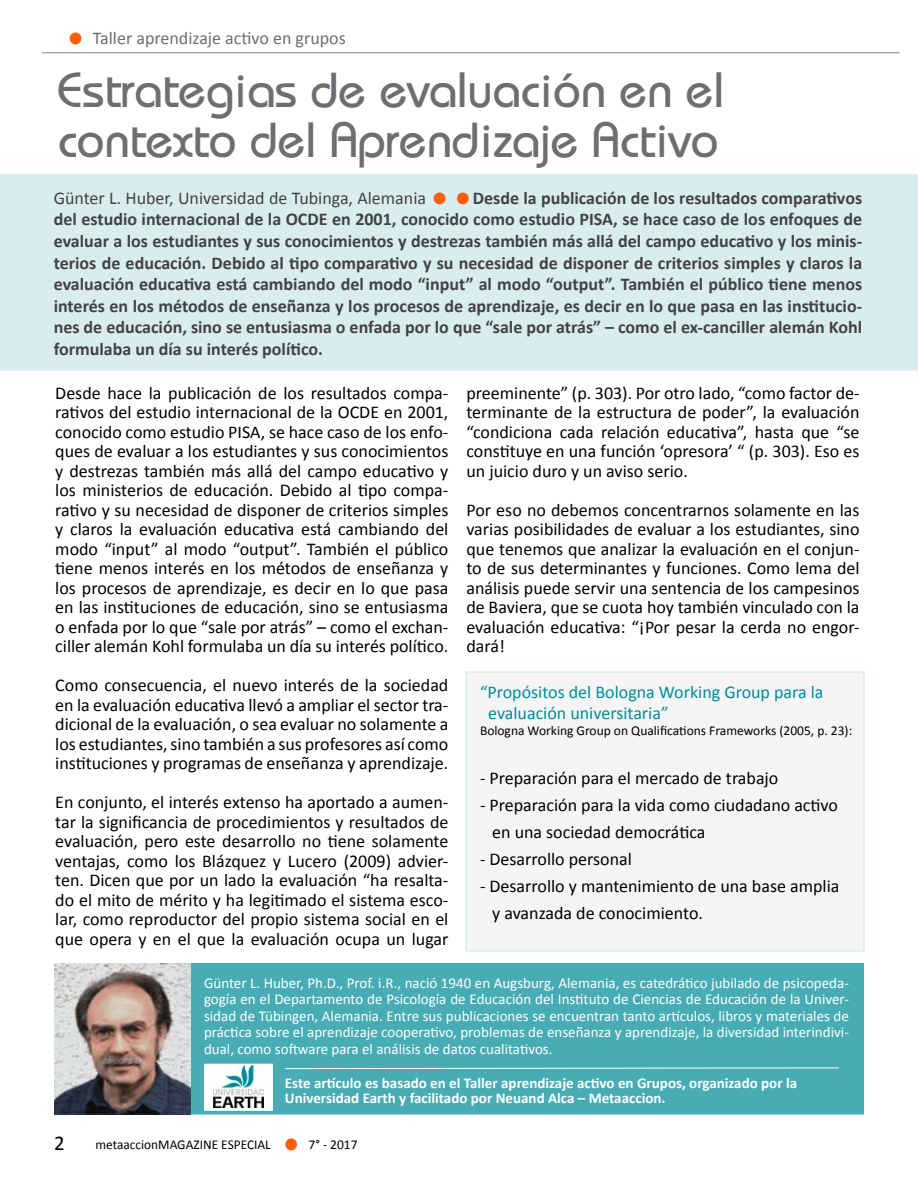
<style>
.page{position:relative;width:918px;height:1188px;background:#fff}
.page>*{position:absolute;margin:0;border:0;box-sizing:border-box;transform-origin:0 0}
.t1{font:49.5px/49.5px "Bauhaus";color:#6d6e72}
.t2{font:700 33px "Calibri";color:#fb5e0b}
.t3{font:21px "Calibri";color:#000}
.t4{font:18px/19.5px "Calibri";color:#000;text-align:justify}
.t5{font:700 18px/21.6px "Calibri";color:#424242;text-align:justify}
.t6{font:18px/21.6px "Calibri";color:#008c99}
.t7{font:18px "Calibri";color:#424242}
.t8{font:18px "Calibri";color:#6d6e72}
.t9{font:15px/16.5px "Calibri";color:#fff;text-align:justify}
.t10{font:700 15px/15px "Calibri";color:#fff}
.t11{font:13.5px "Calibri";color:#000}
.s1{font-weight:700;font-size:33px;color:#fb5e0b}
</style>
<div class="page">
<div style="left:466px;top:671px;width:399px;height:281px;background:#f5f5f5"></div>
<div style="left:55px;top:964px;width:808px;height:150px;background:#48acb5"></div>
<hr style="left:42px;top:52px;width:857px;height:1px;background:#828181">
<div style="left:1px;top:175px;width:916px;height:195px;background:#d9edef"></div>
<div style="left:205px;top:1064px;width:67px;height:46px;background:#fff"></div>
<img style="left:213px;top:1067px;width:50px;height:41px">
<div style="left:204px;top:1064px;width:69px;height:47px;border:2px solid #fff"></div>
<img style="left:54px;top:963px;width:136px;height:151px">
<svg style="left:285px;top:1067px;width:554px;height:2px"></svg>
<p class="t8" style="left:67px;top:26px;width:280px"><span class="s1">•</span> Taller aprendizaje activo en grupos</p>
<h1 class="t1" style="left:58px;top:64px;width:668px">Estrategias de evaluación en el contexto del Aprendizaje Activo</h1>
<p class="t5" style="left:54px;top:187px;width:810px;text-indent:419px">Desde la publicación de los resultados comparativos del estudio internacional de la OCDE en 2001, conocido como estudio PISA, se hace caso de los enfoques de evaluar a los estudiantes y sus conocimientos y destrezas también más allá del campo educativo y los minis&shy;terios de educación. Debido al tipo comparativo y su necesidad de disponer de criterios simples y claros la evaluación educativa está cambiando del modo “input” al modo “output”. También el público tiene menos interés en los métodos de enseñanza y los procesos de aprendizaje, es decir en lo que pasa en las institucio&shy;nes de educación, sino se entusiasma o enfada por lo que “sale por atrás” – como el ex-canciller alemán Kohl formulaba un día su interés político.</p>
<p class="t7" style="left:54px;top:187px;width:374px">Günter L. Huber, Universidad de Tubinga, Alemania</p>
<h2 class="t2" style="left:431px;top:177px;width:41px">••</h2>
<p class="t4" style="left:55px;top:382px;width:395px">Desde hace la publicación de los resultados compa&shy;rativos del estudio internacional de la OCDE en 2001, conocido como estudio PISA, se hace caso de los enfo&shy;ques de evaluar a los estudiantes y sus conocimientos y destrezas también más allá del campo educativo y los ministerios de educación. Debido al tipo compa&shy;rativo y su necesidad de disponer de criterios simples y claros la evaluación educativa está cambiando del modo “input” al modo “output”. También el público tiene menos interés en los métodos de enseñanza y los procesos de aprendizaje, es decir en lo que pasa en las instituciones de educación, sino se entusiasma o enfada por lo que “sale por atrás” – como el exchan&shy;ciller alemán Kohl formulaba un día su interés político.</p>
<p class="t4" style="left:55px;top:675px;width:395px">Como consecuencia, el nuevo interés de la sociedad en la evaluación educativa llevó a ampliar el sector tra&shy;dicional de la evaluación, o sea evaluar no solamente a los estudiantes, sino también a sus profesores así como instituciones y programas de enseñanza y aprendizaje.</p>
<p class="t4" style="left:55px;top:792px;width:395px">En conjunto, el interés extenso ha aportado a aumen&shy;tar la significancia de procedimientos y resultados de evaluación, pero este desarrollo no tiene solamente ventajas, como los Blázquez y Lucero (2009) advier&shy;ten. Dicen que por un lado la evaluación “ha resalta&shy;do el mito de mérito y ha legitimado el sistema esco&shy;lar, como reproductor del propio sistema social en el que opera y en el que la evaluación ocupa un lugar</p>
<p class="t4" style="left:466px;top:382px;width:395px">preeminente” (p. 303). Por otro lado, “como factor de&shy;terminante de la estructura de poder”, la evaluación “condiciona cada relación educativa”, hasta que “se constituye en una función ‘opresora’ “ (p. 303). Eso es un juicio duro y un aviso serio.</p>
<p class="t4" style="left:466px;top:499px;width:395px">Por eso no debemos concentrarnos solamente en las varias posibilidades de evaluar a los estudiantes, sino que tenemos que analizar la evaluación en el conjun&shy;to de sus determinantes y funciones. Como lema del análisis puede servir una sentencia de los campesinos de Baviera, que se cuota hoy también vinculado con la evaluación educativa: “¡Por pesar la cerda no engor&shy;dará!</p>
<p class="t6" style="left:488px;top:680px;width:337px;text-indent:-8px">“Propósitos del Bologna Working Group para la evaluación universitaria”</p>
<p class="t11" style="left:480px;top:722px;width:374px">Bologna Working Group on Qualifications Frameworks (2005, p. 23):</p>
<p class="t4" style="left:480px;top:767px;width:300px">- Preparación para el mercado de trabajo</p>
<p class="t4" style="left:492px;top:791px;width:347px;line-height:27px;text-indent:-12px">- Preparación para la vida como ciudadano activo en una sociedad democrática</p>
<p class="t4" style="left:480px;top:848px;width:153px">- Desarrollo personal</p>
<p class="t4" style="left:492px;top:872px;width:349px;line-height:27px;text-indent:-12px">- Desarrollo y mantenimiento de una base amplia y avanzada de conocimiento.</p>
<p class="t9" style="left:204px;top:974px;width:647px">Günter L. Huber, Ph.D., Prof. i.R., nació 1940 en Augsburg, Alemania, es catedrático jubilado de psicopeda&shy;gogía en el Departamento de Psicología de Educación del Instituto de Ciencias de Educación de la Univer&shy;sidad de Tübingen, Alemania. Entre sus publicaciones se encuentran tanto artículos, libros y materiales de práctica sobre el aprendizaje cooperativo, problemas de enseñanza y aprendizaje, la diversidad interindivi&shy;dual, como software para el análisis de datos cualitativos.</p>
<p class="t10" style="left:285px;top:1075px;width:514px">Este artículo es basado en el Taller aprendizaje activo en Grupos, organizado por la<br>Universidad Earth y facilitado por Neuand Alca – Metaaccion.</p>
<p class="t3" style="left:54px;top:1130px;width:12px">2</p>
<p class="t11" style="left:95px;top:1137px;width:177px">metaaccionMAGAZINE ESPECIAL</p>
<p class="t11" style="left:283px;top:1136px;width:76px"><span class="s1">•</span> 7° - 2017</p>
</div>
